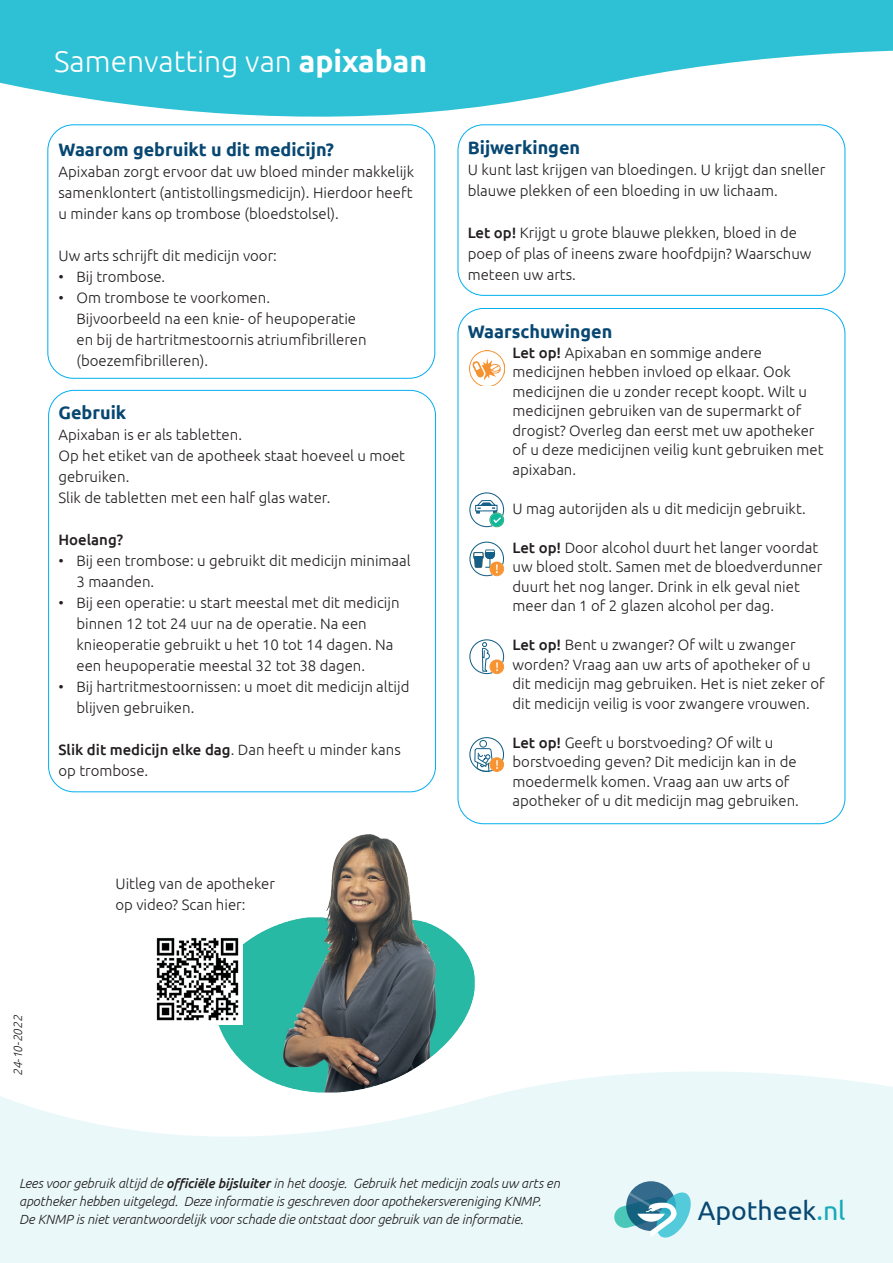
<style>
.page{position:relative;width:893px;height:1263px;background:#fff}
.page>*{position:absolute;margin:0;border:0;box-sizing:border-box;transform-origin:0 0}
.t1{font:300 30px "Ubuntu";color:#fff}
.t2{font:26.7px "Ubuntu";color:#074771}
.t3{font:700 18px "Ubuntu";color:#074772}
.t4{font:300 15px/21px "Ubuntu";color:#231f20}
.t5{font:500 15px "Ubuntu";color:#231f20}
.t6{font:italic 300 13.35px/18px "Ubuntu";letter-spacing:-.005em;color:#231f20}
.t7{font:italic 300 12px "Ubuntu";color:#231f20}
.s1{font-weight:700}
.s2{font-weight:500}
.s3{color:#17aab8}
</style>
<div class="page">
<svg style="left:0;top:1071px;width:893px;height:192px;background:#ecf8fa"></svg>
<svg style="left:0;top:0;width:893px;height:165px;fill:#2ec0d4"></svg>
<svg style="left:626px;top:1181px;width:50px;height:50px"></svg>
<svg style="left:614px;top:1192px;width:77px;height:45px;background:#81becb"></svg>
<div style="left:458px;top:125px;width:387px;height:170px;background:#fff;border-radius:26px"></div>
<div style="left:458px;top:125px;width:387px;height:171px;border:1px solid #00aeef;border-radius:26px"></div>
<div style="left:48px;top:125px;width:387px;height:253px;background:#fff;border-radius:26px"></div>
<div style="left:48px;top:125px;width:387px;height:253px;border:1px solid #00aeef;border-radius:26px"></div>
<img style="left:469px;top:351px;width:35px;height:35px">
<svg style="left:469px;top:492px;width:35px;height:35px"></svg>
<svg style="left:469px;top:541px;width:35px;height:35px"></svg>
<svg style="left:469px;top:639px;width:35px;height:35px"></svg>
<svg style="left:469px;top:737px;width:35px;height:35px"></svg>
<img style="left:197px;top:816px;width:284px;height:285px">
<img style="left:156px;top:934px;width:86px;height:90px">
<h1 class="t1" style="left:54px;top:43px;width:375px">Samenvatting van <span class="s1">apixaban</span></h1>
<p class="t3" style="left:58px;top:139px;width:277px">Waarom gebruikt u dit medicijn?</p>
<p class="t4" style="left:58px;top:161px;width:357px;text-align:justify">Apixaban zorgt ervoor dat uw bloed minder makkelijk samenklontert (antistollingsmedicijn). Hierdoor heeft u minder kans op trombose (bloedstolsel).</p>
<p class="t4" style="left:58px;top:245px;width:220px">Uw arts schrijft dit medicijn voor:</p>
<p class="t4" style="left:58px;top:266px;width:108px">• Bij trombose.</p>
<p class="t4" style="left:76px;top:287px;width:292px;text-indent:-18px">• Om trombose te voorkomen.<br>Bijvoorbeeld na een knie- of heupoperatie en bij de hartritmestoornis atriumfibrilleren (boezemfibrilleren).</p>
<p class="t3" style="left:58px;top:401px;width:69px">Gebruik</p>
<p class="t4" style="left:58px;top:423px;width:348px">Apixaban is er als tabletten.<br>Op het etiket van de apotheek staat hoeveel u moet gebruiken.<br>Slik de tabletten met een half glas water.</p>
<p class="t5" style="left:58px;top:530px;width:66px">Hoelang?</p>
<p class="t4" style="left:76px;top:549px;width:336px;text-indent:-18px">• Bij een trombose: u gebruikt dit medicijn minimaal<br>3 maanden.</p>
<p class="t4" style="left:76px;top:591px;width:325px;text-indent:-18px">• Bij een operatie: u start meestal met dit medicijn binnen 12 tot 24 uur na de operatie. Na een knieoperatie gebruikt u het 10 tot 14 dagen. Na een heupoperatie meestal 32 tot 38 dagen.</p>
<p class="t4" style="left:76px;top:675px;width:334px;text-indent:-18px">• Bij hartritmestoornissen: u moet dit medicijn altijd blijven gebruiken.</p>
<p class="t4" style="left:58px;top:738px;width:344px"><span class="s2">Slik dit medicijn elke dag</span>. Dan heeft u minder kans op trombose.</p>
<p class="t4" style="left:116px;top:873px;width:161px">Uitleg van de apotheker op video? Scan hier:</p>
<p class="t7" style="left:11px;top:1076px;width:63px;rotate:-90deg">24-10-2022</p>
<p class="t3" style="left:468px;top:136px;width:114px">Bijwerkingen</p>
<p class="t4" style="left:468px;top:159px;width:359px">U kunt last krijgen van bloedingen. U krijgt dan sneller blauwe plekken of een bloeding in uw lichaam.</p>
<p class="t4" style="left:468px;top:222px;width:345px"><span class="s2">Let op!</span> Krijgt u grote blauwe plekken, bloed in de poep of plas of ineens zware hoofdpijn? Waarschuw meteen uw arts.</p>
<p class="t3" style="left:468px;top:321px;width:146px">Waarschuwingen</p>
<p class="t4" style="left:513px;top:342px;width:312px;line-height:19.5px"><span class="s2">Let op!</span> Apixaban en sommige andere medicijnen hebben invloed op elkaar. Ook medicijnen die u zonder recept koopt. Wilt u medicijnen gebruiken van de supermarkt of drogist? Overleg dan eerst met uw apotheker of u deze medicijnen veilig kunt gebruiken met apixaban.</p>
<p class="t4" style="left:513px;top:498px;width:295px">U mag autorijden als u dit medicijn gebruikt.</p>
<p class="t4" style="left:513px;top:537px;width:311px;line-height:19.5px"><span class="s2">Let op!</span> Door alcohol duurt het langer voordat uw bloed stolt. Samen met de bloedverdunner duurt het nog langer. Drink in elk geval niet meer dan 1 of 2 glazen alcohol per dag.</p>
<p class="t4" style="left:513px;top:635px;width:314px;line-height:19.5px"><span class="s2">Let op!</span> Bent u zwanger? Of wilt u zwanger worden? Vraag aan uw arts of apotheker of u dit medicijn mag gebruiken. Het is niet zeker of dit medicijn veilig is voor zwangere vrouwen.</p>
<p class="t4" style="left:513px;top:732px;width:288px;line-height:19.5px"><span class="s2">Let op!</span> Geeft u borstvoeding? Of wilt u borstvoeding geven? Dit medicijn kan in de moedermelk komen. Vraag aan uw arts of apotheker of u dit medicijn mag gebruiken.</p>
<p class="t6" style="left:19px;top:1174px;width:542px">Lees voor gebruik altijd de <span class="s2">officiële bijsluiter</span> in het doosje. Gebruik het medicijn zoals uw arts en apotheker hebben uitgelegd. Deze informatie is geschreven door apothekersvereniging KNMP.<br>De KNMP is niet verantwoordelijk voor schade die ontstaat door gebruik van de informatie.</p>
<h2 class="t2" style="left:698px;top:1194px;width:149px">Apotheek<span class="s3">.nl</span></h2>
</div>
